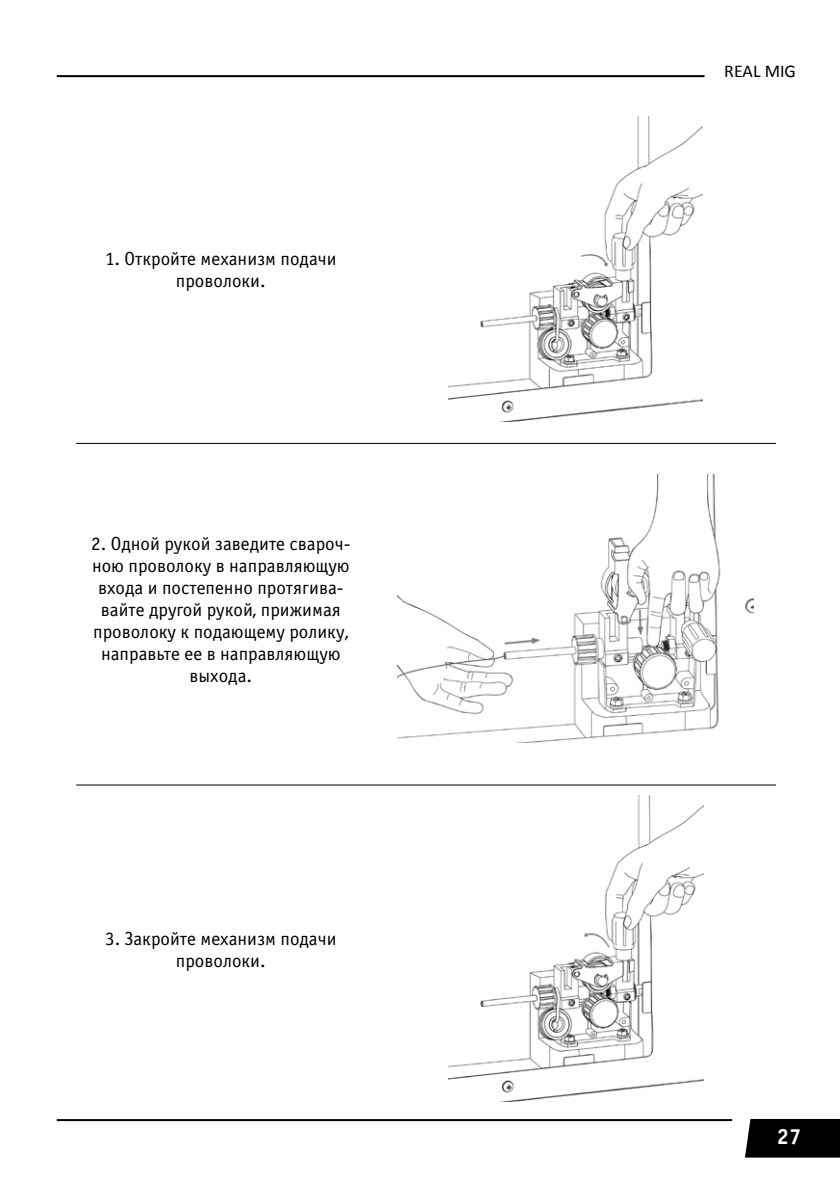
<style>
.page{position:relative;width:840px;height:1191px;background:#fff}
.page>*{position:absolute;margin:0;border:0;box-sizing:border-box;transform-origin:0 0}
.t1{font:700 22px "Officina Serif C";color:#fff}
.t2{font:19px/22px "Officina Sans C";color:#000;text-align:center}
.t3{font:18px "Calibri";color:#000}
</style>
<div class="page">
<div style="left:745px;top:1119px;width:94px;height:38px;background:#000"></div>
<hr style="left:57px;top:1119px;width:674px;height:2px;background:#000">
<hr style="left:57px;top:75px;width:647px;height:2px;background:#000">
<img style="left:448px;top:117px;width:254px;height:304px">
<hr style="left:76px;top:443px;width:699px;height:1px;background:#000">
<img style="left:397px;top:475px;width:356px;height:267px">
<hr style="left:76px;top:784px;width:699px;height:1px;background:#000">
<img style="left:448px;top:796px;width:254px;height:305px">
<p class="t2" style="left:105px;top:248px;width:233px">1. Откройте механизм подачи проволоки.</p>
<p class="t2" style="left:91px;top:532px;width:260px">2. Одной рукой заведите свароч&shy;ною проволоку в направляющую входа и постепенно протягива&shy;вайте другой рукой, прижимая проволоку к подающему ролику, направьте ее в направляющую выхода.</p>
<p class="t2" style="left:105px;top:927px;width:233px">3. Закройте механизм подачи проволоки.</p>
<p class="t3" style="left:723px;top:60px;width:73px">REAL MIG</p>
<p class="t1" style="left:776px;top:1124px;width:26px">27</p>
</div>
